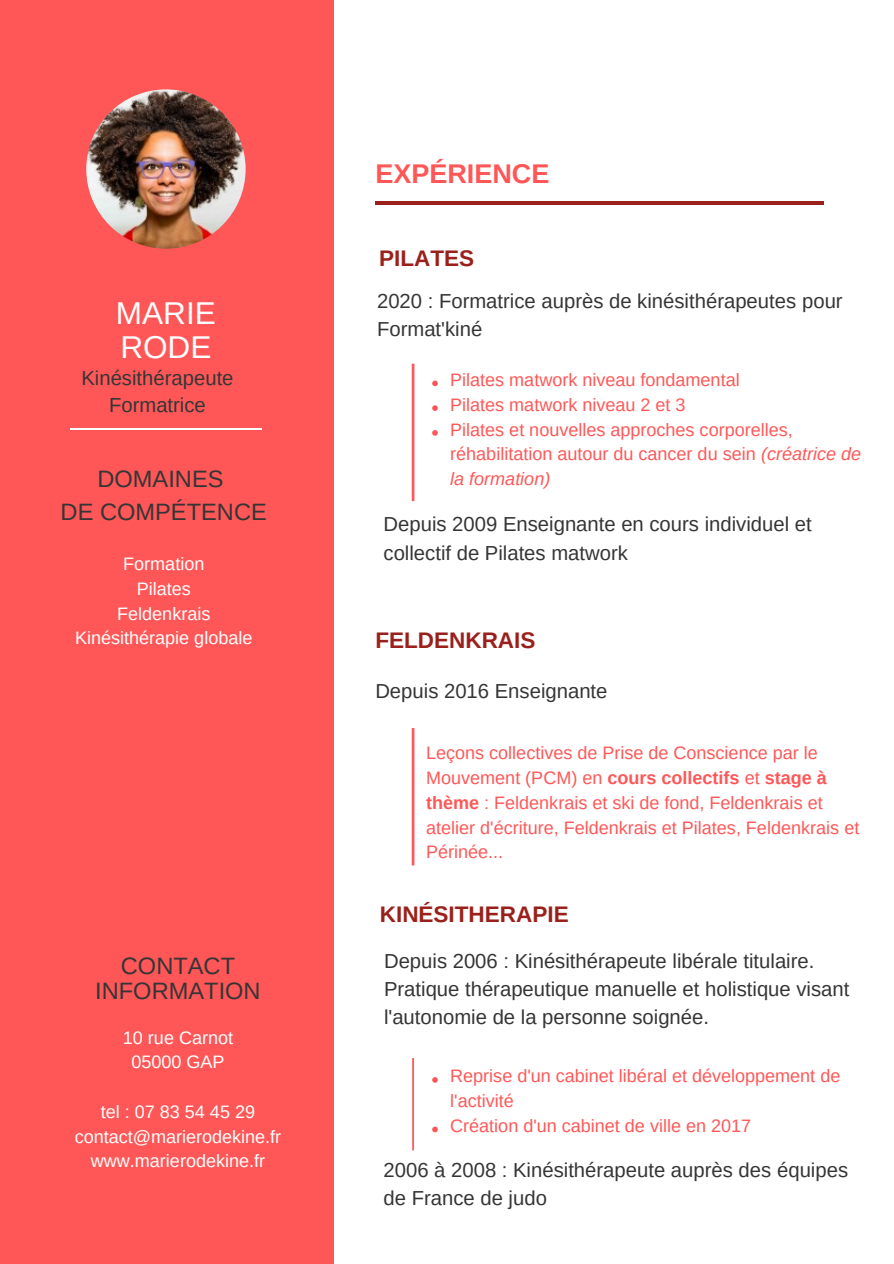
<style>
.page{position:relative;width:894px;height:1264px;background:#fff}
.page>*{position:absolute;margin:0;border:0;box-sizing:border-box;transform-origin:0 0}
.t1{font:31.5px/33.8px "Arimo";color:#fff}
.t2{font:700 27px "Arimo";color:#ff5757}
.t3{font:23.7px/32.7px "Arimo";color:#353535;text-align:center}
.t4{font:700 22.5px "Arimo";color:#9a201b}
.t5{font:20.25px/28.2px "Arimo";color:#353535}
.t6{font:20.25px "Arimo";color:#353535}
.t7{font:18px/24.8px "Arimo";color:#ff5757}
.t8{font:18px/24.8px "Arimo";color:#fff;text-align:center}
.s1{font-style:inherit}
.s2{font-style:italic}
.s3{font-weight:700}
</style>
<div class="page">
<div style="left:0;top:0;width:334px;height:1263px;background:#ff5757"></div>
<svg style="left:70px;top:428px;width:22px;height:1px"></svg>
<svg style="left:240px;top:428px;width:21px;height:1px"></svg>
<hr style="left:92px;top:428px;width:148px;height:1px;background:#fff">
<img style="left:86px;top:89px;width:159px;height:160px;border-radius:50%">
<hr style="left:375px;top:201px;width:448px;height:4px;background:#9a201b">
<svg style="left:432px;top:380px;width:5px;height:6px"></svg>
<svg style="left:432px;top:405px;width:5px;height:6px"></svg>
<svg style="left:432px;top:430px;width:5px;height:6px"></svg>
<svg style="left:411px;top:363px;width:3px;height:138px"></svg>
<svg style="left:411px;top:728px;width:3px;height:137px"></svg>
<svg style="left:412px;top:1057px;width:2px;height:93px"></svg>
<svg style="left:432px;top:1077px;width:5px;height:5px"></svg>
<svg style="left:432px;top:1126px;width:5px;height:6px"></svg>
<h1 class="t1" style="left:116px;top:296px;width:101px">MARIE<br>RODE</h1>
<p class="t6" style="left:81px;top:365px;width:154px">Kinésithérapeute</p>
<p class="t5" style="left:109px;top:391px;width:98px">Formatrice</p>
<h3 class="t3" style="left:61px;top:462px;width:208px">DOMAINES<br>DE COMPÉTENCE</h3>
<p class="t8" style="left:75px;top:551px;width:179px">Formation<br>Pilates<br>Feldenkrais<br>Kinésithérapie globale</p>
<h3 class="t3" style="left:95px;top:952px;width:167px;line-height:26px">CONTACT<br>INFORMATION</h3>
<p class="t8" style="left:123px;top:1024px;width:112px">10 rue Carnot<br>05000 GAP</p>
<p class="t8" style="left:75px;top:1099px;width:208px">tel : 07 83 54 45 29 contact@marierodekine.fr www.marierodekine.fr</p>
<h2 class="t2" style="left:375px;top:159px;width:175px">EXPÉRIENCE</h2>
<p class="t4" style="left:379px;top:245px;width:96px">PILATES</p>
<p class="t5" style="left:377px;top:286px;width:467px">20<span class="s1">20</span> : Formatrice auprès de kinésithérapeutes pour<br>Format'kiné</p>
<p class="t7" style="left:450px;top:367px;width:412px">Pilates matwork niveau fondamental<br>Pilates matwork niveau 2 et 3<br>Pilates et nouvelles approches corporelles, réhabilitation autour du cancer du sein <span class="s2">(créatrice de la formation)</span></p>
<p class="t5" style="left:383px;top:510px;width:429px">Depuis 2009 Enseignante en cours individuel et collectif de Pilates matwork</p>
<p class="t4" style="left:375px;top:628px;width:161px">FELDENKRAIS</p>
<p class="t5" style="left:375px;top:677px;width:233px">Depuis 2016 Enseignante</p>
<p class="t7" style="left:426px;top:740px;width:434px">Leçons collectives de Prise de Conscience par le Mouvement (PCM) en <span class="s3">cours collectifs</span> et <span class="s3">stage à thème</span> : Feldenkrais et ski de fond, Feldenkrais et atelier d'écriture, Feldenkrais et Pilates, Feldenkrais et Périnée...</p>
<p class="t4" style="left:380px;top:901px;width:190px">KINÉSITHERAPIE</p>
<p class="t5" style="left:384px;top:946px;width:466px">Depuis 2006 : Kinésithérapeute libérale titulaire.<br>Pratique thérapeutique manuelle et holistique visant l'autonomie de la personne soignée.</p>
<p class="t7" style="left:450px;top:1063px;width:392px">Reprise d'un cabinet libéral et développement de l'activité<br>Création d'un cabinet de ville en 2017</p>
<p class="t5" style="left:383px;top:1155px;width:466px">2006 à 2008 : Kinésithérapeute auprès des équipes de France de judo</p>
</div>
